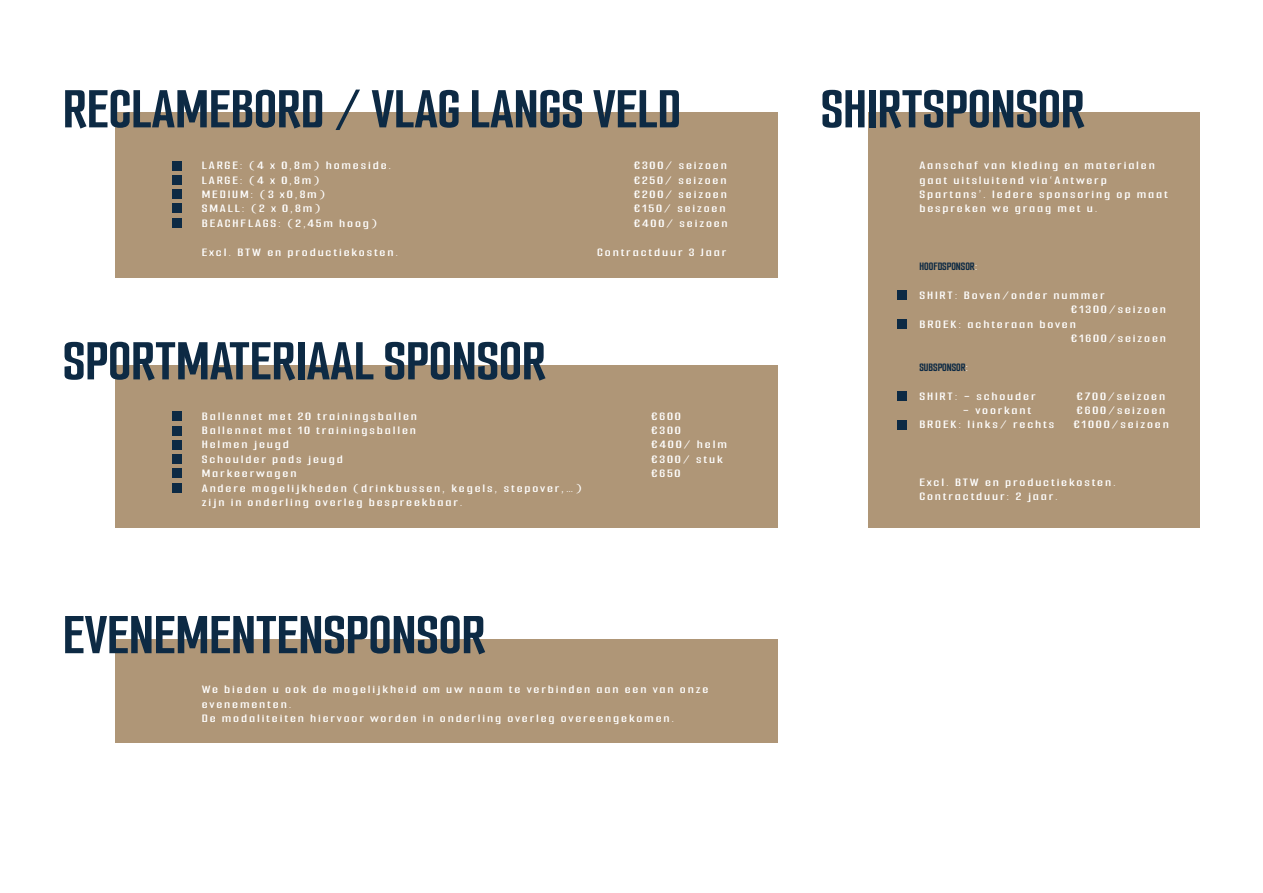
<style>
.page{position:relative;width:1263px;height:893px;background:#fff}
.page>*{position:absolute;margin:0;border:0;box-sizing:border-box;transform-origin:0 0}
.t1{font:700 60px "Smooch Sans";color:#0d2a44}
.t2{font:600 12px/14.4px "Smooch Sans";letter-spacing:.12em;color:#fff;scale:1.29 1}
.t3{font:700 12px "Smooch Sans";color:#0d2a44}
.s1{font-weight:600;color:#fff}
</style>
<div class="page">
<div style="left:116px;top:112px;width:662px;height:166px;background:#af9677"></div>
<div style="left:116px;top:365px;width:662px;height:163px;background:#af9677"></div>
<div style="left:868px;top:112px;width:332px;height:416px;background:#af9677"></div>
<div style="left:173px;top:161px;width:9px;height:9px;background:#0d2a44"></div>
<div style="left:173px;top:204px;width:9px;height:9px;background:#0d2a44"></div>
<div style="left:173px;top:218px;width:9px;height:9px;background:#0d2a44"></div>
<div style="left:173px;top:175px;width:9px;height:9px;background:#0d2a44"></div>
<div style="left:173px;top:189px;width:9px;height:10px;background:#0d2a44"></div>
<div style="left:173px;top:412px;width:9px;height:9px;background:#0d2a44"></div>
<div style="left:173px;top:454px;width:9px;height:10px;background:#0d2a44"></div>
<div style="left:173px;top:469px;width:9px;height:9px;background:#0d2a44"></div>
<div style="left:173px;top:483px;width:9px;height:9px;background:#0d2a44"></div>
<div style="left:173px;top:426px;width:9px;height:9px;background:#0d2a44"></div>
<div style="left:173px;top:440px;width:9px;height:9px;background:#0d2a44"></div>
<div style="left:116px;top:639px;width:662px;height:103px;background:#af9677"></div>
<div style="left:897px;top:290px;width:10px;height:10px;background:#0d2a44"></div>
<div style="left:897px;top:320px;width:10px;height:9px;background:#0d2a44"></div>
<div style="left:897px;top:391px;width:10px;height:9px;background:#0d2a44"></div>
<div style="left:897px;top:421px;width:10px;height:9px;background:#0d2a44"></div>
<h1 class="t1" style="left:63px;top:73px;width:619px">RECLAMEBORD / VLAG LANGS VELD</h1>
<h1 class="t1" style="left:821px;top:73px;width:265px">SHIRTSPONSOR</h1>
<p class="t2" style="left:202px;top:158px;width:148px">LARGE: (4 x 0,8m) homeside.</p>
<p class="t2" style="left:634px;top:158px;width:74px">€300/ seizoen</p>
<p class="t2" style="left:202px;top:172px;width:93px">LARGE: (4 x 0,8m)</p>
<p class="t2" style="left:634px;top:172px;width:73px">€250/ seizoen</p>
<p class="t2" style="left:202px;top:187px;width:97px">MEDIUM: (3 x0,8m)</p>
<p class="t2" style="left:634px;top:187px;width:74px">€200/ seizoen</p>
<p class="t2" style="left:202px;top:201px;width:93px">SMALL: (2 x 0,8m)</p>
<p class="t2" style="left:634px;top:201px;width:73px">€150/ seizoen</p>
<p class="t2" style="left:202px;top:216px;width:137px">BEACHFLAGS: (2,45m hoog)</p>
<p class="t2" style="left:634px;top:216px;width:74px">€400/ seizoen</p>
<p class="t2" style="left:202px;top:244px;width:154px">Excl. BTW en productiekosten.</p>
<p class="t2" style="left:597px;top:244px;width:102px">Contractduur 3 Jaar</p>
<h1 class="t1" style="left:63px;top:325px;width:484px">SPORTMATERIAAL SPONSOR</h1>
<p class="t2" style="left:202px;top:408px;width:168px">Ballennet met 20 trainingsballen</p>
<p class="t2" style="left:651px;top:408px;width:24px">€600</p>
<p class="t2" style="left:202px;top:423px;width:168px">Ballennet met 10 trainingsballen</p>
<p class="t2" style="left:651px;top:423px;width:24px">€300</p>
<p class="t2" style="left:202px;top:437px;width:69px">Helmen jeugd</p>
<p class="t2" style="left:651px;top:437px;width:60px">€400/ helm</p>
<p class="t2" style="left:202px;top:452px;width:111px">Schoulder pads jeugd</p>
<p class="t2" style="left:651px;top:452px;width:57px">€300/ stuk</p>
<p class="t2" style="left:202px;top:466px;width:75px">Markeerwagen</p>
<p class="t2" style="left:651px;top:466px;width:24px">€650</p>
<p class="t2" style="left:202px;top:480px;width:296px">Andere mogelijkheden (drinkbussen, kegels, stepover,…) zijn in onderling overleg bespreekbaar.</p>
<h1 class="t1" style="left:63px;top:599px;width:424px">EVENEMENTENSPONSOR</h1>
<p class="t2" style="left:202px;top:682px;width:394px">We bieden u ook de mogelijkheid om uw naam te verbinden aan een van onze evenementen.<br>De modaliteiten hiervoor worden in onderling overleg overeengekomen.</p>
<p class="t2" style="left:919px;top:158px;width:194px">Aanschaf van kleding en materialen gaat uitsluitend via‘Antwerp<br>Spartans’. Iedere sponsoring op maat bespreken we graag met u.</p>
<p class="t3" style="left:919px;top:259px;width:60px">HOOFDSPONSOR<span class="s1">:</span></p>
<p class="t2" style="left:919px;top:288px;width:145px">SHIRT: Boven/onder nummer</p>
<p class="t2" style="left:1071px;top:302px;width:75px">€1300/seizoen</p>
<p class="t2" style="left:919px;top:316px;width:123px">BROEK: achteraan boven</p>
<p class="t2" style="left:1071px;top:331px;width:75px">€1600/seizoen</p>
<p class="t3" style="left:919px;top:360px;width:51px">SUBSPONSOR<span class="s1">:</span></p>
<p class="t2" style="left:919px;top:388px;width:92px">SHIRT: - schouder</p>
<p class="t2" style="left:1076px;top:388px;width:70px">€700/seizoen</p>
<p class="t2" style="left:963px;top:403px;width:55px">- voorkant</p>
<p class="t2" style="left:1077px;top:403px;width:70px">€600/seizoen</p>
<p class="t2" style="left:919px;top:417px;width:106px">BROEK: links/ rechts</p>
<p class="t2" style="left:1073px;top:417px;width:75px">€1000/seizoen</p>
<p class="t2" style="left:919px;top:475px;width:154px">Excl. BTW en productiekosten.<br>Contractduur: 2 jaar.</p>
</div>
